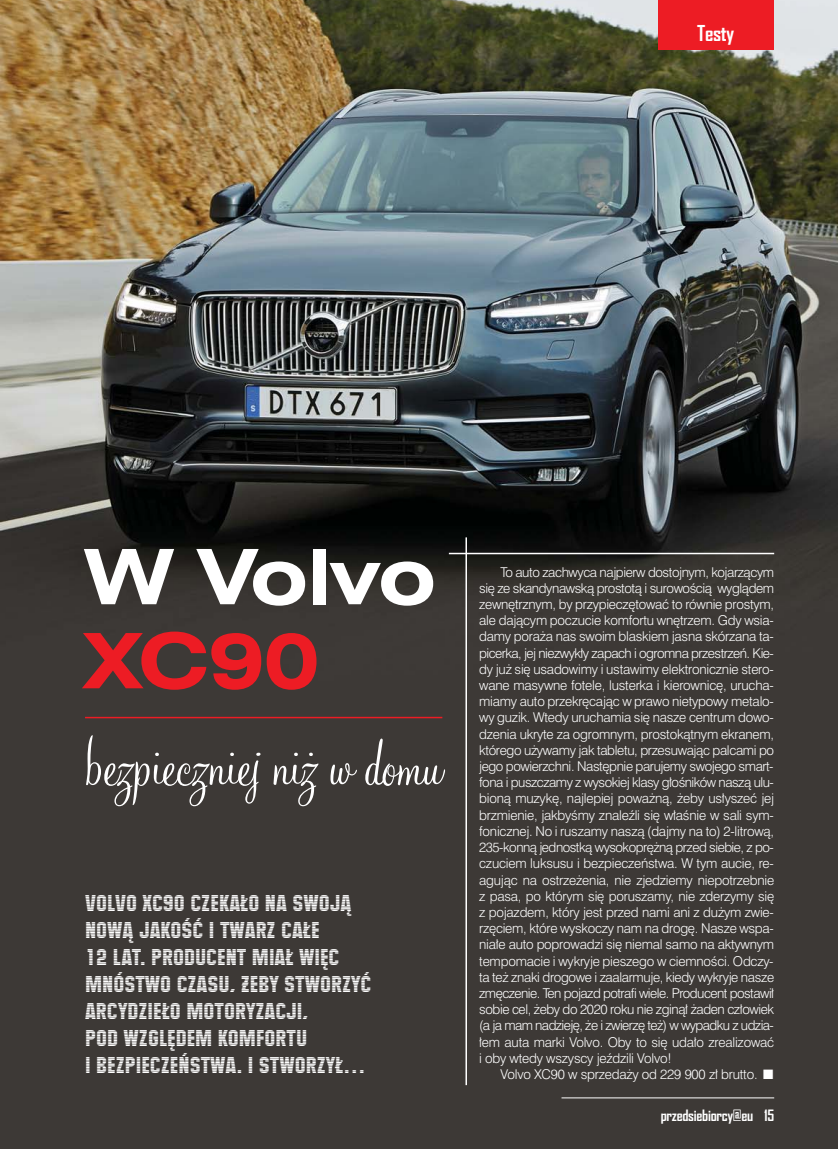
<style>
.page{position:relative;width:838px;height:1149px;background:#fff}
.page>*{position:absolute;margin:0;border:0;box-sizing:border-box;transform-origin:0 0}
.t1{font:700 76.5px "Swis 721 Ex EU";letter-spacing:-.01em;color:#fff}
.t2{font:700 76.5px "Swis 721 Ex EU";color:#ed1c24}
.t3{font:75px "Monterey EU";letter-spacing:-.01em;color:#fff}
.t4{font:22.5px/27px "Maximus EU";color:#fff}
.t5{font:700 21px "Agency FB";letter-spacing:-.02em;color:#fff}
.t6{font:700 15px "Agency FB";letter-spacing:-.02em;color:#fff}
.t7{font:13.5px/16.2px "Swis 721 Lt EU";letter-spacing:-.015em;color:#fff;text-align:justify}
</style>
<div class="page">
<img style="left:0;top:0;width:838px;height:1148px">
<hr style="left:561px;top:1097px;width:213px;height:1px;background:#fff">
<div style="left:658px;top:0;width:116px;height:50px;background:#ed1c24"></div>
<hr style="left:465px;top:537px;width:2px;height:547px;background:#fff">
<hr style="left:449px;top:552px;width:325px;height:2px;background:#fff">
<hr style="left:85px;top:716px;width:357px;height:2px;background:#ed1c24">
<h3 class="t5" style="left:697px;top:21px;width:39px">Testy</h3>
<h1 class="t1" style="left:85px;top:549px;width:352px">W Volvo</h1>
<h1 class="t2" style="left:85px;top:633px;width:236px">XC90</h1>
<h2 class="t3" style="left:85px;top:738px;width:358px">bezpieczniej niż w domu</h2>
<h3 class="t4" style="left:85px;top:889px;width:288px">VOLVO XC90 CZEKAŁO NA SWOJĄ<br>NOWĄ JAKOŚĆ I TWARZ CAŁE<br>12 LAT. PRODUCENT MIAŁ WIĘC<br>MNÓSTWO CZASU, ŻEBY STWORZYĆ<br>ARCYDZIEŁO MOTORYZACJI,<br>POD WZGLĘDEM KOMFORTU<br>I BEZPIECZEŃSTWA. I STWORZYŁ…</h3>
<p class="t7" style="left:479px;top:564px;width:296px;text-indent:21px">To auto zachwyca najpierw dostojnym, kojarzącym się ze skandynawską prostotą i surowością wyglądem zewnętrznym, by przypieczętować to równie prostym, ale dającym poczucie komfortu wnętrzem. Gdy wsia&shy;damy poraża nas swoim blaskiem jasna skórzana ta&shy;picerka, jej niezwykły zapach i ogromna przestrzeń. Kie&shy;dy już się usadowimy i ustawimy elektronicznie stero&shy;wane masywne fotele, lusterka i kierownicę, urucha&shy;miamy auto przekręcając w prawo nietypowy metalo&shy;wy guzik. Wtedy uruchamia się nasze centrum dowo&shy;dzenia ukryte za ogromnym, prostokątnym ekranem, którego używamy jak tabletu, przesuwając palcami po jego powierzchni. Następnie parujemy swojego smart&shy;fona i puszczamy z wysokiej klasy głośników naszą ulu&shy;bioną muzykę, najlepiej poważną, żeby usłyszeć jej brzmienie, jakbyśmy znaleźli się właśnie w sali sym&shy;fonicznej. No i ruszamy naszą (dajmy na to) 2-litrową, 235-konną jednostką wysokoprężną przed siebie, z po&shy;czuciem luksusu i bezpieczeństwa. W tym aucie, re&shy;agując na ostrzeżenia, nie zjedziemy niepotrzebnie z pasa, po którym się poruszamy, nie zderzymy się z pojazdem, który jest przed nami ani z dużym zwie&shy;rzęciem, które wyskoczy nam na drogę. Nasze wspa&shy;niałe auto poprowadzi się niemal samo na aktywnym tempomacie i wykryje pieszego w ciemności. Odczy&shy;ta też znaki drogowe i zaalarmuje, kiedy wykryje nasze zmęczenie. Ten pojazd potrafi wiele. Producent postawił sobie cel, żeby do 2020 roku nie zginął żaden człowiek (a ja mam nadzieję, że i zwierzę też) w wypadku z udzia&shy;łem auta marki Volvo. Oby to się udało zrealizować i oby wtedy wszyscy jeździli Volvo!</p>
<p class="t7" style="left:500px;top:1067px;width:274px">Volvo XC90 w sprzedaży od 229 900 zł brutto. ■</p>
<p class="t6" style="left:660px;top:1106px;width:115px">przedsiebiorcy@eu 15</p>
</div>
